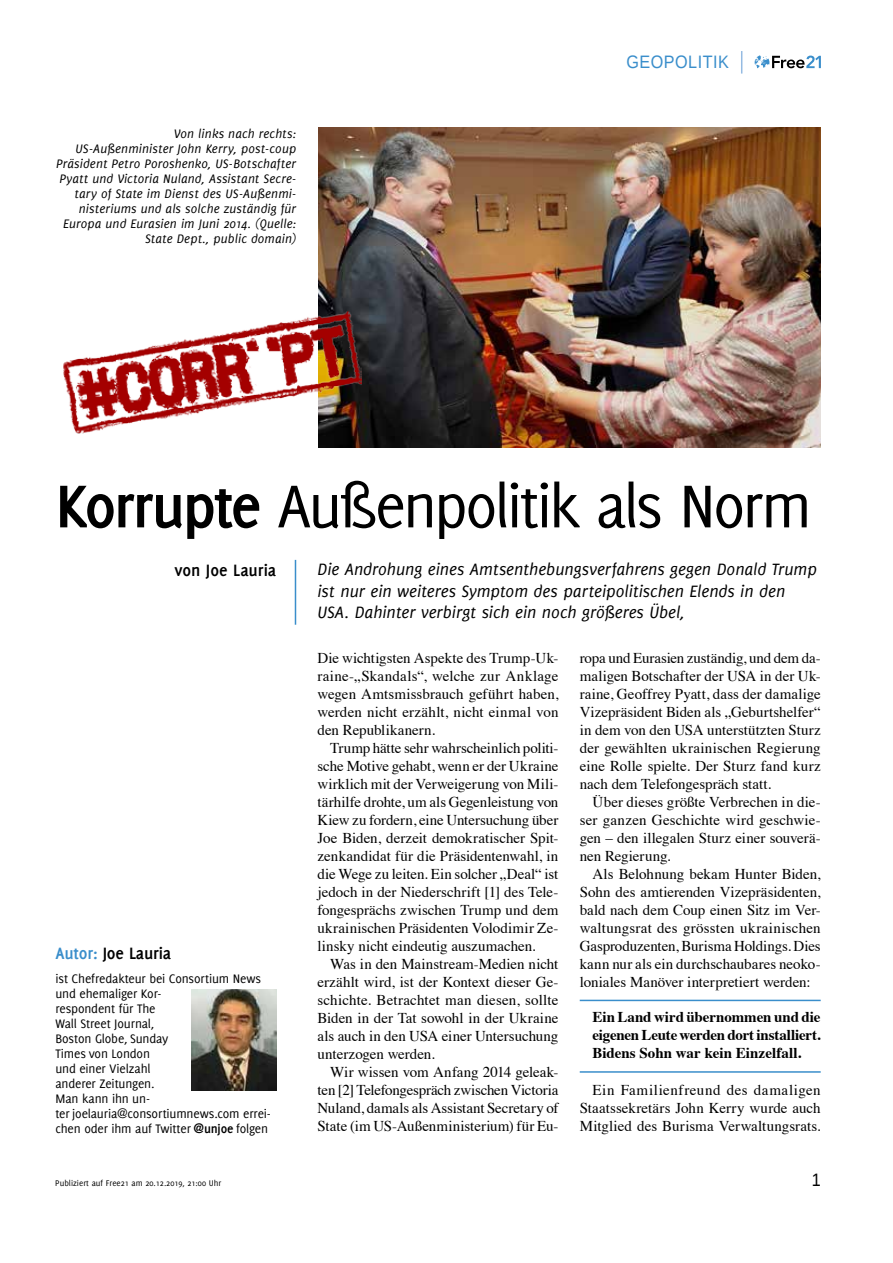
<style>
.page{position:relative;width:893px;height:1263px;background:#fff}
.page>*{position:absolute;margin:0;border:0;box-sizing:border-box;transform-origin:0 0}
.t1{font:66px "Delicious";letter-spacing:-.045em;color:#000}
.t2{font:italic 18px/21.6px "Delicious";letter-spacing:-.005em;color:#000}
.t3{font:700 18px "Delicious";letter-spacing:-.01em;color:#000}
.t4{font:18px "Liberation Sans";letter-spacing:.03em;color:#3a8ecb;scale:.9 1}
.t5{font:18px "Liberation Sans";color:#000;scale:.9 1}
.t6{font:15px/18px "Times";color:#000;text-align:justify}
.t7{font:700 15px/18px "Times";letter-spacing:-.005em;color:#000;text-align:justify}
.t8{font:italic 13.5px/15px "Delicious";letter-spacing:.01em;color:#000;text-align:right}
.t9{font:13.5px/15px "Delicious";letter-spacing:-.015em;color:#000}
.t10{font:9px "Delicious";color:#000}
.s1{font-weight:700}
.s2{color:#3a8ecb}
</style>
<div class="page">
<svg style="left:755px;top:55px;width:66px;height:13px"></svg>
<svg style="left:741px;top:51px;width:1px;height:23px"></svg>
<hr style="left:580px;top:1000px;width:241px;height:1px;background:#3a8ecb">
<hr style="left:580px;top:1071px;width:241px;height:2px;background:#3a8ecb">
<hr style="left:295px;top:560px;width:1px;height:65px;background:#3a8ecb">
<img style="left:319px;top:128px;width:502px;height:319px">
<img style="left:191px;top:989px;width:85px;height:101px">
<img style="left:64px;top:298px;width:297px;height:148px">
<p class="t8" style="left:56px;top:126px;width:242px">Von links nach rechts:<br>US-Außenminister John Kerry, post-coup Präsident Petro Poroshenko, US-Botschafter Pyatt und Victoria Nuland, Assistant Secre&shy;tary of State im Dienst des US-Außenmi&shy;nisteriums und als solche zuständig für Europa und Eurasien im Juni 2014. (Quelle:<br>State Dept., public domain)</p>
<p class="t4" style="left:626px;top:52px;width:115px">GEOPOLITIK</p>
<h1 class="t1" style="left:55px;top:469px;width:758px"><span class="s1">Korrupte</span> Außenpolitik als Norm</h1>
<p class="t3" style="left:174px;top:559px;width:103px">von Joe Lauria</p>
<p class="t2" style="left:317px;top:558px;width:501px">Die Androhung eines Amtsenthebungsverfahrens gegen Donald Trump ist nur ein weiteres Symptom des parteipolitischen Elends in den<br>USA. Dahinter verbirgt sich ein noch größeres Übel,</p>
<p class="t3" style="left:55px;top:943px;width:117px"><span class="s2">Autor:</span> Joe Lauria</p>
<p class="t9" style="left:55px;top:970px;width:217px">ist Chefredakteur bei Consortium News und ehemaliger Kor-<br>respondent für The<br>Wall Street Journal,<br>Boston Globe, Sunday<br>Times von London<br>und einer Vielzahl<br>anderer Zeitungen.<br>Man kann ihn un-<br>ter joelauria@consortiumnews.com errei&shy;chen oder ihm auf Twitter <span class="s1">@unjoe</span> folgen</p>
<p class="t6" style="left:317px;top:648px;width:242px">Die wichtigsten Aspekte des Trump-Uk&shy;raine-„Skandals“, welche zur Anklage wegen Amtsmissbrauch geführt haben, werden nicht erzählt, nicht einmal von den Republikanern.</p>
<p class="t6" style="left:317px;top:738px;width:242px;text-indent:13px">Trump hätte sehr wahrscheinlich politi&shy;sche Motive gehabt, wenn er der Ukraine wirklich mit der Verweigerung von Mili&shy;tärhilfe drohte, um als Gegenleistung von Kiew zu fordern, eine Untersuchung über Joe Biden, derzeit demokratischer Spit&shy;zenkandidat für die Präsidentenwahl, in die Wege zu leiten. Ein solcher „Deal“ ist jedoch in der Niederschrift [1] des Tele&shy;fongesprächs zwischen Trump und dem ukrainischen Präsidenten Volodimir Ze&shy;linsky nicht eindeutig auszumachen.</p>
<p class="t6" style="left:317px;top:954px;width:242px;text-indent:13px">Was in den Mainstream-Medien nicht erzählt wird, ist der Kontext dieser Ge&shy;schichte. Betrachtet man diesen, sollte Biden in der Tat sowohl in der Ukraine als auch in den USA einer Untersuchung unterzogen werden.</p>
<p class="t6" style="left:317px;top:1062px;width:242px;text-indent:13px">Wir wissen vom Anfang 2014 geleak&shy;ten [2] Telefongespräch zwischen Victoria Nuland, damals als Assistant Secretary of State (im US-Außenministerium) für Eu-</p>
<p class="t6" style="left:580px;top:648px;width:242px">ropa und Eurasien zuständig, und dem da&shy;maligen Botschafter der USA in der Uk&shy;raine, Geoffrey Pyatt, dass der damalige Vizepräsident Biden als „Geburtshelfer“ in dem von den USA unterstützten Sturz der gewählten ukrainischen Regierung eine Rolle spielte. Der Sturz fand kurz nach dem Telefongespräch statt.</p>
<p class="t6" style="left:580px;top:792px;width:242px;text-indent:13px">Über dieses größte Verbrechen in die&shy;ser ganzen Geschichte wird geschwie&shy;gen – den illegalen Sturz einer souverä&shy;nen Regierung.</p>
<p class="t6" style="left:580px;top:864px;width:242px;text-indent:13px">Als Belohnung bekam Hunter Biden, Sohn des amtierenden Vizepräsidenten, bald nach dem Coup einen Sitz im Ver&shy;waltungsrat des grössten ukrainischen Gasproduzenten, Burisma Holdings. Dies kann nur als ein durchschaubares neoko&shy;loniales Manöver interpretiert werden:</p>
<p class="t7" style="left:592px;top:1007px;width:230px">Ein Land wird übernommen und die eigenen Leute werden dort installiert.<br>Bidens Sohn war kein Einzelfall.</p>
<p class="t6" style="left:580px;top:1080px;width:242px;text-indent:13px">Ein Familienfreund des damaligen Staatssekretärs John Kerry wurde auch Mitglied des Burisma Verwaltungsrats.</p>
<p class="t10" style="left:55px;top:1177px;width:168px">Publiziert auf Free21 am 20.12.2019, 21:00 Uhr</p>
<p class="t5" style="left:812px;top:1169px;width:12px">1</p>
</div>
